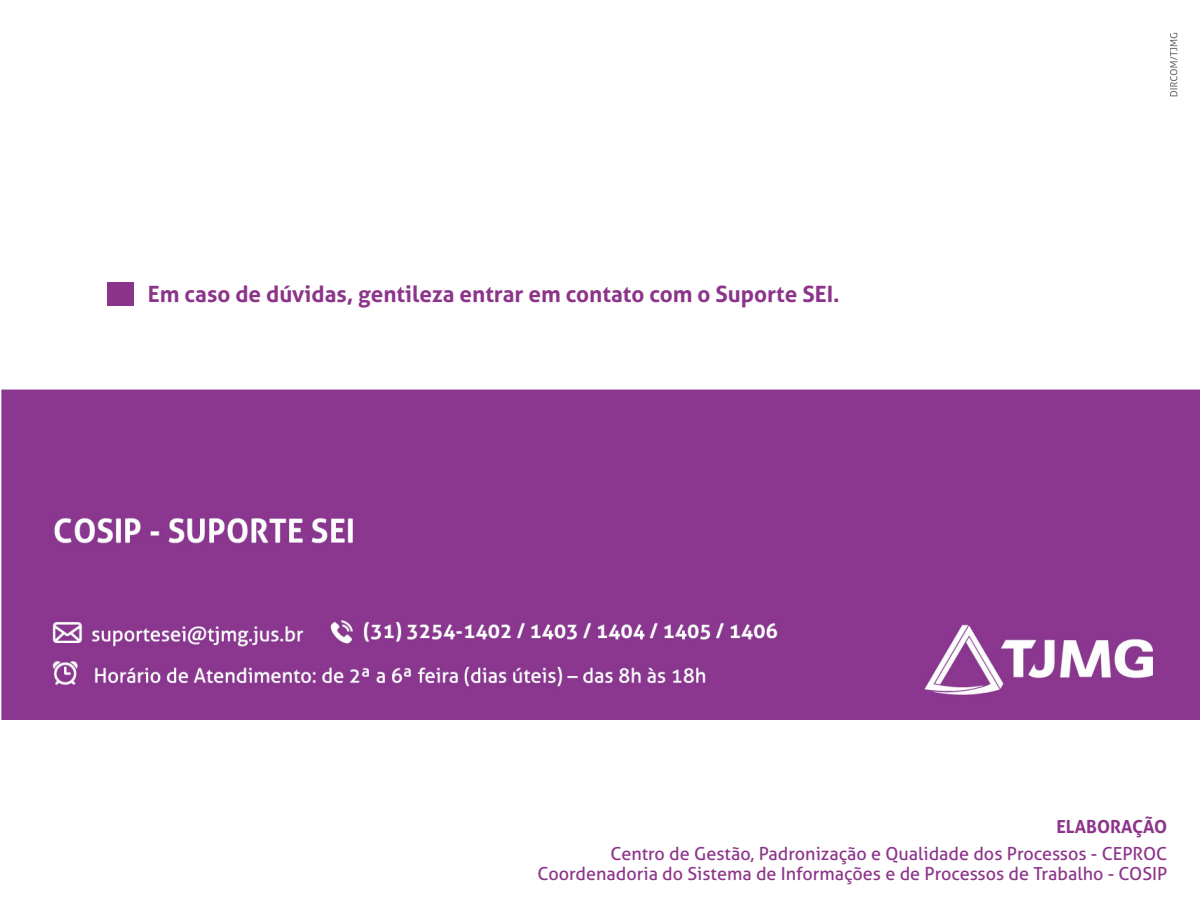
<style>
.page{position:relative;width:1200px;height:900px;background:#fff}
.page>*{position:absolute;margin:0;border:0;box-sizing:border-box;transform-origin:0 0}
.t1{font:700 22.5px "Aller";color:#8c348a}
.t2{font:18px/19.8px "Aller";color:#8c348a;text-align:right}
.t3{font:700 18px "Aller";color:#8c348a}
</style>
<div class="page">
<div style="left:107px;top:283px;width:27px;height:23px;background:#8c348a"></div>
<svg style="left:1170px;top:33px;width:7px;height:63px"></svg>
<div style="left:1px;top:389px;width:1199px;height:331px;background:#8b378f"></div>
<p class="t1" style="left:148px;top:280px;width:693px">Em caso de dúvidas, gentileza entrar em contato com o Suporte SEI.</p>
<p class="t3" style="left:1056px;top:815px;width:113px">ELABORAÇÃO</p>
<p class="t2" style="left:538px;top:844px;width:631px">Centro de Gestão, Padronização e Qualidade dos Processos - CEPROC<br>Coordenadoria do Sistema de Informações e de Processos de Trabalho - COSIP</p>
</div>
